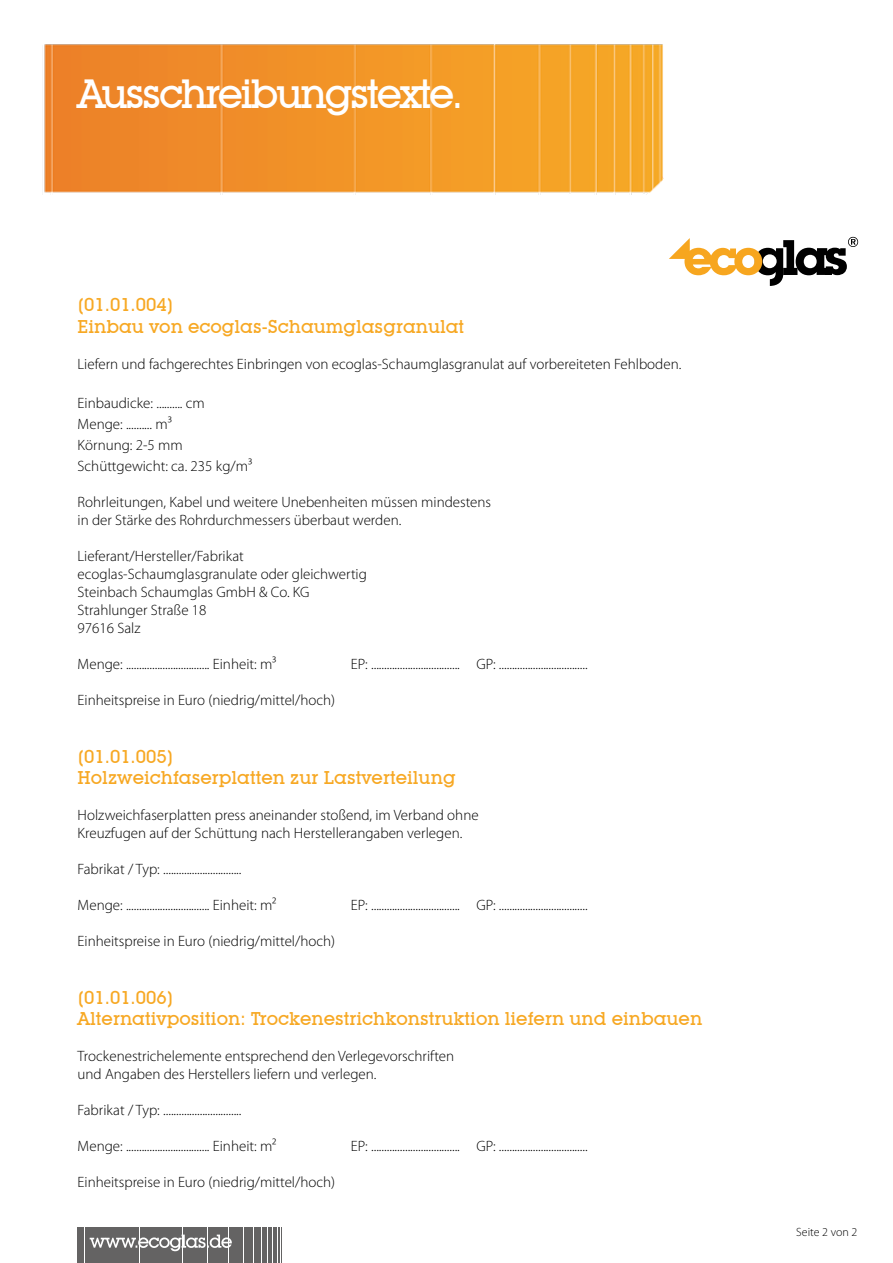
<style>
.page{position:relative;width:893px;height:1263px;background:#fff}
.page>*{position:absolute;margin:0;border:0;box-sizing:border-box;transform-origin:0 0}
.t1{font:500 39.75px "Lubalin Graph IT Cby BT";letter-spacing:-.065em;color:#fff}
.t2{font:500 18px/21.6px "Lubalin Graph IT Cby BT";color:#f7a823}
.t3{font:300 15px/18px "Myriad Pro";color:#000}
.t4{font:300 12px "Myriad Pro";color:#000}
</style>
<div class="page">
<div style="left:77px;top:1227px;width:206px;height:36px;background:#646363"></div>
<hr style="left:139px;top:1225px;width:1px;height:38px;background:#fff">
<hr style="left:84px;top:1225px;width:1px;height:38px;background:#fff">
<hr style="left:243px;top:1225px;width:1px;height:38px;background:#fff">
<hr style="left:253px;top:1225px;width:1px;height:38px;background:#fff">
<hr style="left:261px;top:1225px;width:1px;height:38px;background:#fff">
<hr style="left:267px;top:1225px;width:1px;height:38px;background:#fff">
<hr style="left:273px;top:1225px;width:1px;height:38px;background:#fff">
<hr style="left:277px;top:1225px;width:1px;height:38px;background:#fff">
<hr style="left:228px;top:1225px;width:1px;height:38px;background:#fff">
<hr style="left:208px;top:1225px;width:1px;height:38px;background:#fff">
<hr style="left:183px;top:1225px;width:1px;height:38px;background:#fff">
<hr style="left:280px;top:1225px;width:1px;height:38px;background:#fff">
<hr style="left:282px;top:1225px;width:1px;height:38px;background:#fff">
<svg style="left:90px;top:1234px;width:142px;height:17px"></svg>
<img style="left:44px;top:44px;width:619px;height:150px">
<svg style="left:669px;top:237px;width:189px;height:49px"></svg>
<h1 class="t1" style="left:78px;top:69px;width:387px">Ausschreibungstexte.</h1>
<p class="t2" style="left:78px;top:294px;width:388px">[01.01.004]<br>Einbau von ecoglas-Schaumglasgranulat</p>
<p class="t3" style="left:78px;top:355px;width:605px">Liefern und fachgerechtes Einbringen von ecoglas-Schaumglasgranulat auf vorbereiteten Fehlboden.</p>
<p class="t3" style="left:78px;top:393px;width:176px;line-height:21px">Einbaudicke: .......... cm<br>Menge: .......... m³<br>Körnung: 2-5 mm<br>Schüttgewicht: ca. 235 kg/m³</p>
<p class="t3" style="left:78px;top:493px;width:415px">Rohrleitungen, Kabel und weitere Unebenheiten müssen mindestens in der Stärke des Rohrdurchmessers überbaut werden.</p>
<p class="t3" style="left:78px;top:547px;width:291px">Lieferant/Hersteller/Fabrikat ecoglas-Schaumglasgranulate oder gleichwertig<br>Steinbach Schaumglas GmbH &amp; Co. KG<br>Strahlunger Straße 18<br>97616 Salz</p>
<p class="t3" style="left:78px;top:655px;width:200px">Menge: ................................ Einheit: m³</p>
<p class="t3" style="left:351px;top:655px;width:238px">EP: .................................. GP: ..................................</p>
<p class="t3" style="left:78px;top:691px;width:259px">Einheitspreise in Euro (niedrig/mittel/hoch)</p>
<p class="t2" style="left:78px;top:745px;width:380px">[01.01.005]<br>Holzweichfaserplatten zur Lastverteilung</p>
<p class="t3" style="left:78px;top:806px;width:403px">Holzweichfaserplatten press aneinander stoßend, im Verband ohne<br>Kreuzfugen auf der Schüttung nach Herstellerangaben verlegen.</p>
<p class="t3" style="left:78px;top:860px;width:165px">Fabrikat / Typ: ..............................</p>
<p class="t3" style="left:78px;top:896px;width:200px">Menge: ................................ Einheit: m²</p>
<p class="t3" style="left:351px;top:896px;width:238px">EP: .................................. GP: ..................................</p>
<p class="t3" style="left:78px;top:932px;width:259px">Einheitspreise in Euro (niedrig/mittel/hoch)</p>
<p class="t2" style="left:78px;top:986px;width:626px">[01.01.006]<br>Alternativposition: Trockenestrichkonstruktion liefern und einbauen</p>
<p class="t3" style="left:78px;top:1048px;width:378px">Trockenestrichelemente entsprechend den Verlegevorschriften und Angaben des Herstellers liefern und verlegen.</p>
<p class="t3" style="left:78px;top:1102px;width:165px">Fabrikat / Typ: ..............................</p>
<p class="t3" style="left:78px;top:1138px;width:200px">Menge: ................................ Einheit: m²</p>
<p class="t3" style="left:351px;top:1138px;width:238px">EP: .................................. GP: ..................................</p>
<p class="t3" style="left:78px;top:1174px;width:259px">Einheitspreise in Euro (niedrig/mittel/hoch)</p>
<p class="t4" style="left:796px;top:1226px;width:63px">Seite 2 von 2</p>
</div>
